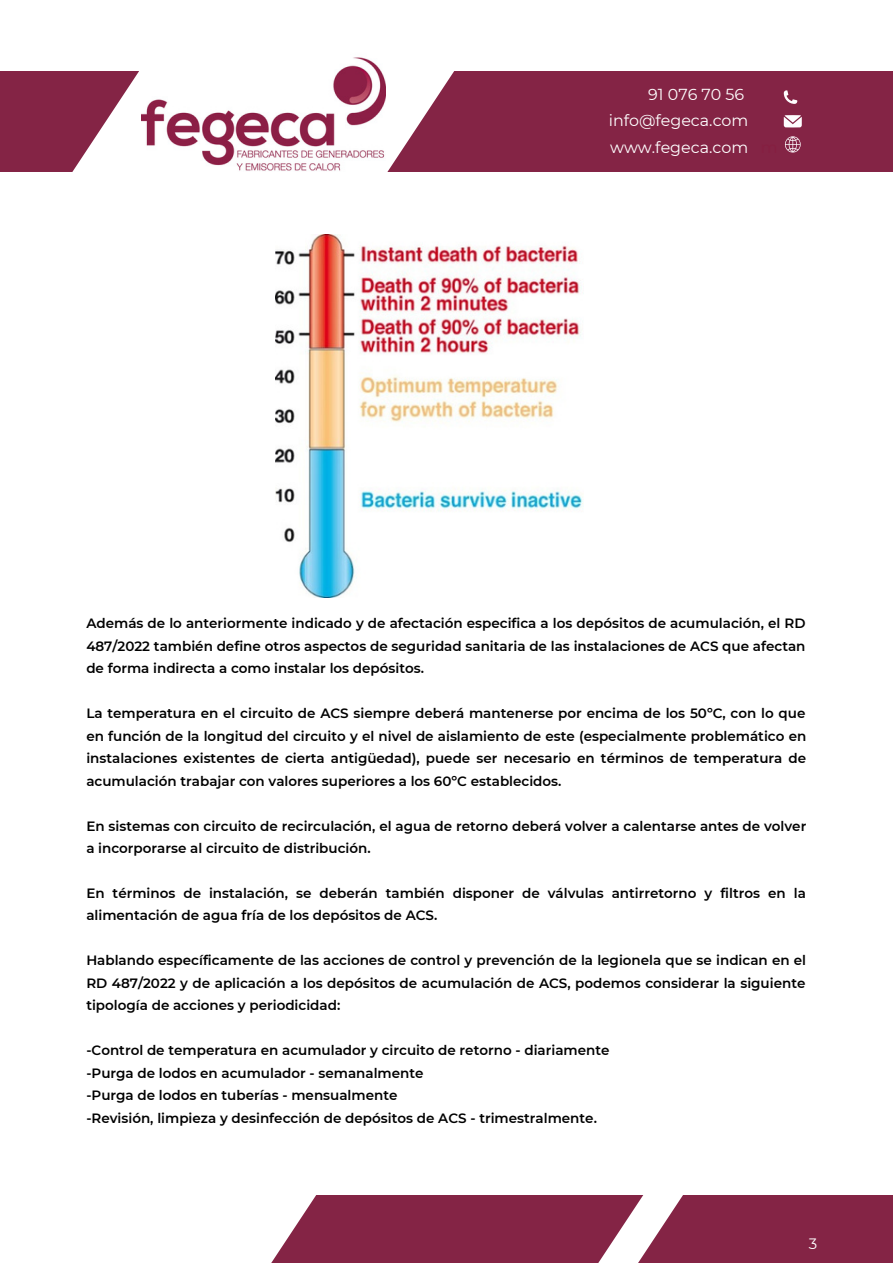
<style>
.page{position:relative;width:893px;height:1264px;background:#fff}
.page>*{position:absolute;margin:0;border:0;box-sizing:border-box;transform-origin:0 0}
.t1{font:15.9px "Montserrat";color:#fff}
.t2{font:15px "Montserrat";color:#fff}
.t3{font:600 13.5px/22.5px "Montserrat";color:#000;text-align:justify}
.s1{color:#861f41}
</style>
<div class="page">
<div style="left:387px;top:71px;width:505px;height:101px;background:#842445"></div>
<svg style="left:783px;top:90px;width:14px;height:14px"></svg>
<svg style="left:783px;top:115px;width:18px;height:12px"></svg>
<svg style="left:784px;top:136px;width:16px;height:17px"></svg>
<svg style="left:0;top:71px;width:139px;height:101px;fill:#842445"></svg>
<div style="left:616px;top:1194px;width:276px;height:68px;background:#842445"></div>
<svg style="left:272px;top:1194px;width:371px;height:68px"></svg>
<img style="left:141px;top:57px;width:244px;height:114px">
<img style="left:275px;top:234px;width:308px;height:363px">
<p class="t1" style="left:648px;top:85px;width:97px">91 076 70 56</p>
<p class="t1" style="left:608px;top:111px;width:141px">info@fegeca.com</p>
<p class="t1" style="left:610px;top:137px;width:169px">www.fegeca.com <span class="s1">m</span></p>
<p class="t3" style="left:86px;top:612px;width:720px">Además de lo anteriormente indicado y de afectación especifica a los depósitos de acumulación, el RD 487/2022 también define otros aspectos de seguridad sanitaria de las instalaciones de ACS que afectan de forma indirecta a como instalar los depósitos.</p>
<p class="t3" style="left:86px;top:702px;width:721px">La temperatura en el circuito de ACS siempre deberá mantenerse por encima de los 50ºC, con lo que en función de la longitud del circuito y el nivel de aislamiento de este (especialmente problemático en instalaciones existentes de cierta antigüedad), puede ser necesario en términos de temperatura de acumulación trabajar con valores superiores a los 60ºC establecidos.</p>
<p class="t3" style="left:86px;top:814px;width:721px">En sistemas con circuito de recirculación, el agua de retorno deberá volver a calentarse antes de volver a incorporarse al circuito de distribución.</p>
<p class="t3" style="left:86px;top:881px;width:721px">En términos de instalación, se deberán también disponer de válvulas antirretorno y filtros en la alimentación de agua fría de los depósitos de ACS.</p>
<p class="t3" style="left:86px;top:949px;width:721px">Hablando específicamente de las acciones de control y prevención de la legionela que se indican en el RD 487/2022 y de aplicación a los depósitos de acumulación de ACS, podemos considerar la siguiente tipología de acciones y periodicidad:</p>
<p class="t3" style="left:86px;top:1039px;width:524px">-Control de temperatura en acumulador y circuito de retorno - diariamente</p>
<p class="t3" style="left:86px;top:1061px;width:339px">-Purga de lodos en acumulador - semanalmente</p>
<p class="t3" style="left:86px;top:1084px;width:312px">-Purga de lodos en tuberías - mensualmente</p>
<p class="t3" style="left:86px;top:1106px;width:512px">-Revisión, limpieza y desinfección de depósitos de ACS - trimestralmente.</p>
<p class="t2" style="left:808px;top:1234px;width:10px">3</p>
</div>
